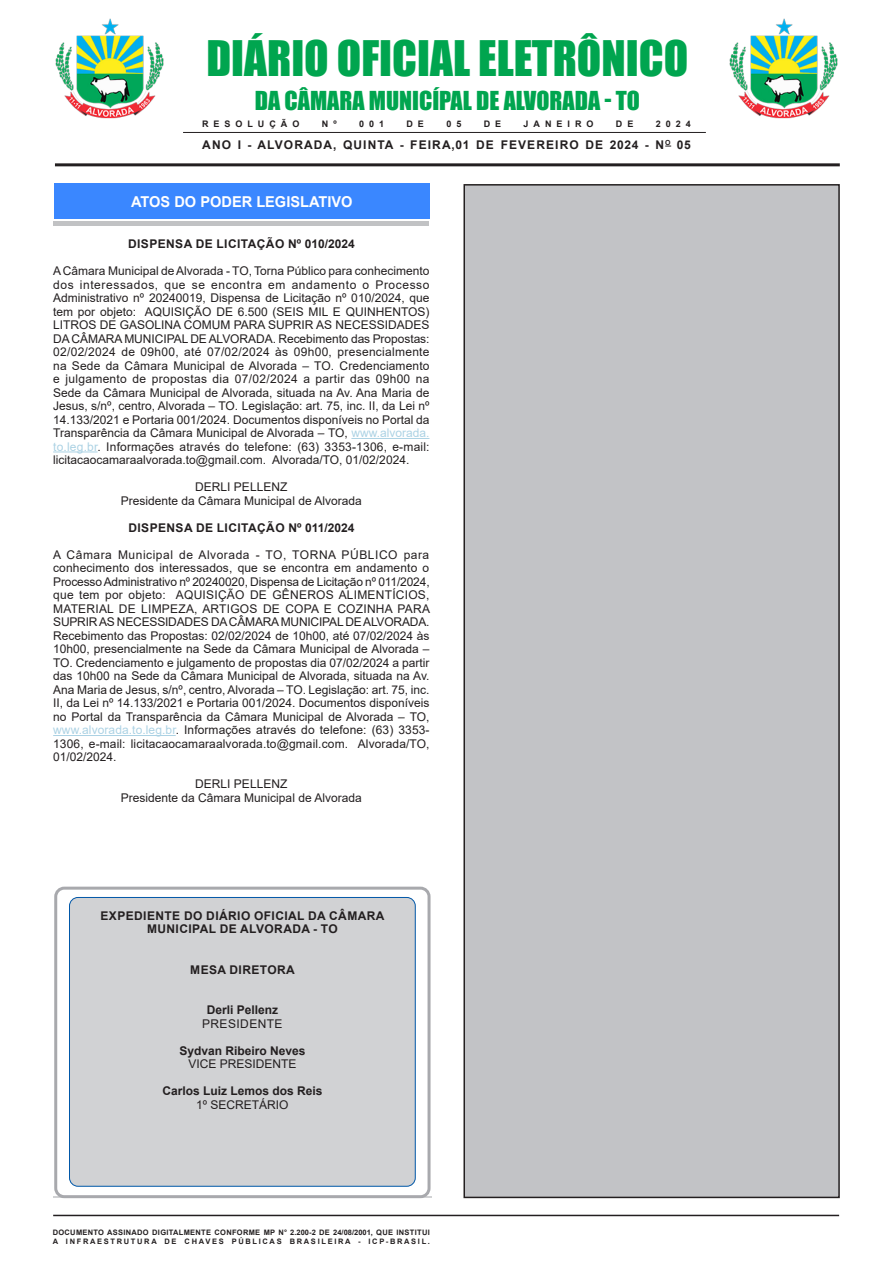
<style>
.page{position:relative;width:893px;height:1263px;background:#fff}
.page>*{position:absolute;margin:0;border:0;box-sizing:border-box;transform-origin:0 0}
.t1{font:45px "Impact";color:#00a54f}
.t2{font:24px "Impact";color:#00a54f}
.Chancela{font:700 15px "Arial";color:#fff}
.SEM_PARAGRAFO{font:12px/13.5px "Arial";color:#231f20;text-align:justify}
.TITULOS{font:700 12px/13.5px "Arial";letter-spacing:.035em;color:#231f20;text-align:center}
.CARGO{font:12px "Arial";color:#231f20}
.NOME{font:700 12px "Arial";color:#231f20}
.TITULOS-2{font:700 12px "Arial";letter-spacing:.09em;color:#231f20}
.CARGO-2{font:12px "Arial";letter-spacing:.035em;color:#231f20}
.NOME-2{font:700 9px "Arial";letter-spacing:.555em;color:#231f20}
.t3{font:700 7.5px "Arial";letter-spacing:.04em;color:#231f20}
.t4{font:700 7.5px "Arial";letter-spacing:.225em;color:#231f20}
.s1{color:#acd2e4}
</style>
<div class="page">
<hr style="left:53px;top:1215px;width:786px;height:1px;background:#231f20">
<hr style="left:55px;top:163px;width:785px;height:3px;background:#231f20">
<hr style="left:183px;top:132px;width:523px;height:1px;background:#231f20">
<div style="left:53px;top:189px;width:375px;height:37px;background:#c1c2c4"></div>
<div style="left:53px;top:186px;width:375px;height:35px;background:#fff"></div>
<div style="left:54px;top:184px;width:375px;height:35px;background:#3a87ff"></div>
<hr style="left:53px;top:1197px;width:379px;height:1px;background:#d1d2d4">
<div style="left:54px;top:887px;width:377px;height:311px;border:3px solid #a8a9ad;border-radius:9px"></div>
<div style="left:70px;top:897px;width:345px;height:289px;background:#d1d2d4;border-radius:9px"></div>
<div style="left:69px;top:897px;width:346px;height:289px;border:1px solid #0057a8;border-radius:9px"></div>
<img style="left:730px;top:18px;width:108px;height:101px">
<div style="left:464px;top:185px;width:375px;height:1012px;background:#c2c3c6"></div>
<div style="left:463px;top:184px;width:377px;height:1014px;border:2px solid #231f20"></div>
<img style="left:55px;top:18px;width:109px;height:101px">
<hr style="left:351px;top:438px;width:78px;height:1px;background:#acd2e4">
<hr style="left:53px;top:451px;width:45px;height:1px;background:#acd2e4">
<hr style="left:53px;top:735px;width:123px;height:1px;background:#acd2e4">
<p class="t1" style="left:206px;top:23px;width:483px">DIÁRIO OFICIAL ELETRÔNICO</p>
<p class="t2" style="left:255px;top:82px;width:387px">DA CÂMARA MUNICÍPAL DE ALVORADA - TO</p>
<p class="NOME-2" style="left:202px;top:117px;width:99px">RESOLUÇÃO</p>
<p class="NOME-2" style="left:322px;top:117px;width:16px">N º</p>
<p class="NOME-2" style="left:359px;top:117px;width:26px">001</p>
<p class="NOME-2" style="left:406px;top:117px;width:19px">D E</p>
<p class="NOME-2" style="left:446px;top:117px;width:16px">0 5</p>
<p class="NOME-2" style="left:484px;top:117px;width:19px">D E</p>
<p class="NOME-2" style="left:524px;top:117px;width:71px">JANEIRO</p>
<p class="NOME-2" style="left:616px;top:117px;width:19px">D E</p>
<p class="NOME-2" style="left:656px;top:117px;width:36px">2024</p>
<p class="TITULOS-2" style="left:202px;top:137px;width:490px">ANO I - ALVORADA, QUINTA - FEIRA,01 DE FEVEREIRO DE 2024 - N<sup>O</sup> 05</p>
<p class="Chancela" style="left:131px;top:191px;width:223px">ATOS DO PODER LEGISLATIVO</p>
<p class="TITULOS" style="left:128px;top:237px;width:228px">DISPENSA DE LICITAÇÃO Nº 010/2024</p>
<p class="SEM_PARAGRAFO" style="left:53px;top:264px;width:378px">A Câmara Municipal de Alvorada - TO, Torna Público para conhecimento dos interessados, que se encontra em andamento o Processo Administrativo nº 20240019, Dispensa de Licitação nº 010/2024, que tem por objeto: AQUISIÇÃO DE 6.500 (SEIS MIL E QUINHENTOS)<br>LITROS DE GASOLINA COMUM PARA SUPRIR AS NECESSIDADES DA CÂMARA MUNICIPAL DE ALVORADA. Recebimento das Propostas:<br>02/02/2024 de 09h00, até 07/02/2024 às 09h00, presencialmente na Sede da Câmara Municipal de Alvorada – TO. Credenciamento e julgamento de propostas dia 07/02/2024 a partir das 09h00 na Sede da Câmara Municipal de Alvorada, situada na Av. Ana Maria de Jesus, s/nº, centro, Alvorada – TO. Legislação: art. 75, inc. II, da Lei nº 14.133/2021 e Portaria 001/2024. Documentos disponíveis no Portal da Transparência da Câmara Municipal de Alvorada – TO, <span class="s1">www.alvorada. to.leg.br</span>. Informações através do telefone: (63) 3353-1306, e-mail: licitacaocamaraalvorada.to@gmail.com. Alvorada/TO, 01/02/2024.</p>
<p class="CARGO" style="left:195px;top:479px;width:94px">DERLI PELLENZ</p>
<p class="CARGO" style="left:121px;top:492px;width:242px">Presidente da Câmara Municipal de Alvorada</p>
<p class="TITULOS" style="left:128px;top:521px;width:227px">DISPENSA DE LICITAÇÃO Nº 011/2024</p>
<p class="SEM_PARAGRAFO" style="left:53px;top:548px;width:378px">A Câmara Municipal de Alvorada - TO, TORNA PÚBLICO para conhecimento dos interessados, que se encontra em andamento o Processo Administrativo nº 20240020, Dispensa de Licitação nº 011/2024, que tem por objeto: AQUISIÇÃO DE GÊNEROS ALIMENTÍCIOS, MATERIAL DE LIMPEZA, ARTIGOS DE COPA E COZINHA PARA SUPRIR AS NECESSIDADES DA CÂMARA MUNICIPAL DE ALVORADA.<br>Recebimento das Propostas: 02/02/2024 de 10h00, até 07/02/2024 às 10h00, presencialmente na Sede da Câmara Municipal de Alvorada – TO. Credenciamento e julgamento de propostas dia 07/02/2024 a partir das 10h00 na Sede da Câmara Municipal de Alvorada, situada na Av.<br>Ana Maria de Jesus, s/nº, centro, Alvorada – TO. Legislação: art. 75, inc.<br>II, da Lei nº 14.133/2021 e Portaria 001/2024. Documentos disponíveis no Portal da Transparência da Câmara Municipal de Alvorada – TO, <span class="s1">www.alvorada.to.leg.br</span>. Informações através do telefone: (63) 3353- 1306, e-mail: licitacaocamaraalvorada.to@gmail.com. Alvorada/TO, 01/02/2024.</p>
<p class="CARGO" style="left:195px;top:776px;width:94px">DERLI PELLENZ</p>
<p class="CARGO" style="left:121px;top:789px;width:242px">Presidente da Câmara Municipal de Alvorada</p>
<p class="TITULOS" style="left:101px;top:909px;width:286px">EXPEDIENTE DO DIÁRIO OFICIAL DA CÂMARA<br>MUNICIPAL DE ALVORADA - TO</p>
<p class="TITULOS" style="left:190px;top:963px;width:106px">MESA DIRETORA</p>
<p class="NOME" style="left:207px;top:1001px;width:73px">Derli Pellenz</p>
<p class="CARGO-2" style="left:202px;top:1015px;width:82px">PRESIDENTE</p>
<p class="NOME" style="left:179px;top:1042px;width:128px">Sydvan Ribeiro Neves</p>
<p class="CARGO" style="left:188px;top:1055px;width:110px">VICE PRESIDENTE</p>
<p class="NOME" style="left:162px;top:1082px;width:162px">Carlos Luiz Lemos dos Reis</p>
<p class="CARGO" style="left:196px;top:1096px;width:94px">1º SECRETÁRIO</p>
<p class="t3" style="left:53px;top:1227px;width:379px">DOCUMENTO ASSINADO DIGITALMENTE CONFORME MP N° 2.200-2 DE 24/08/2001, QUE INSTITUI</p>
<p class="t4" style="left:53px;top:1236px;width:379px">A INFRAESTRUTURA DE CHAVES PÚBLICAS BRASILEIRA - ICP-BRASIL.</p>
</div>
